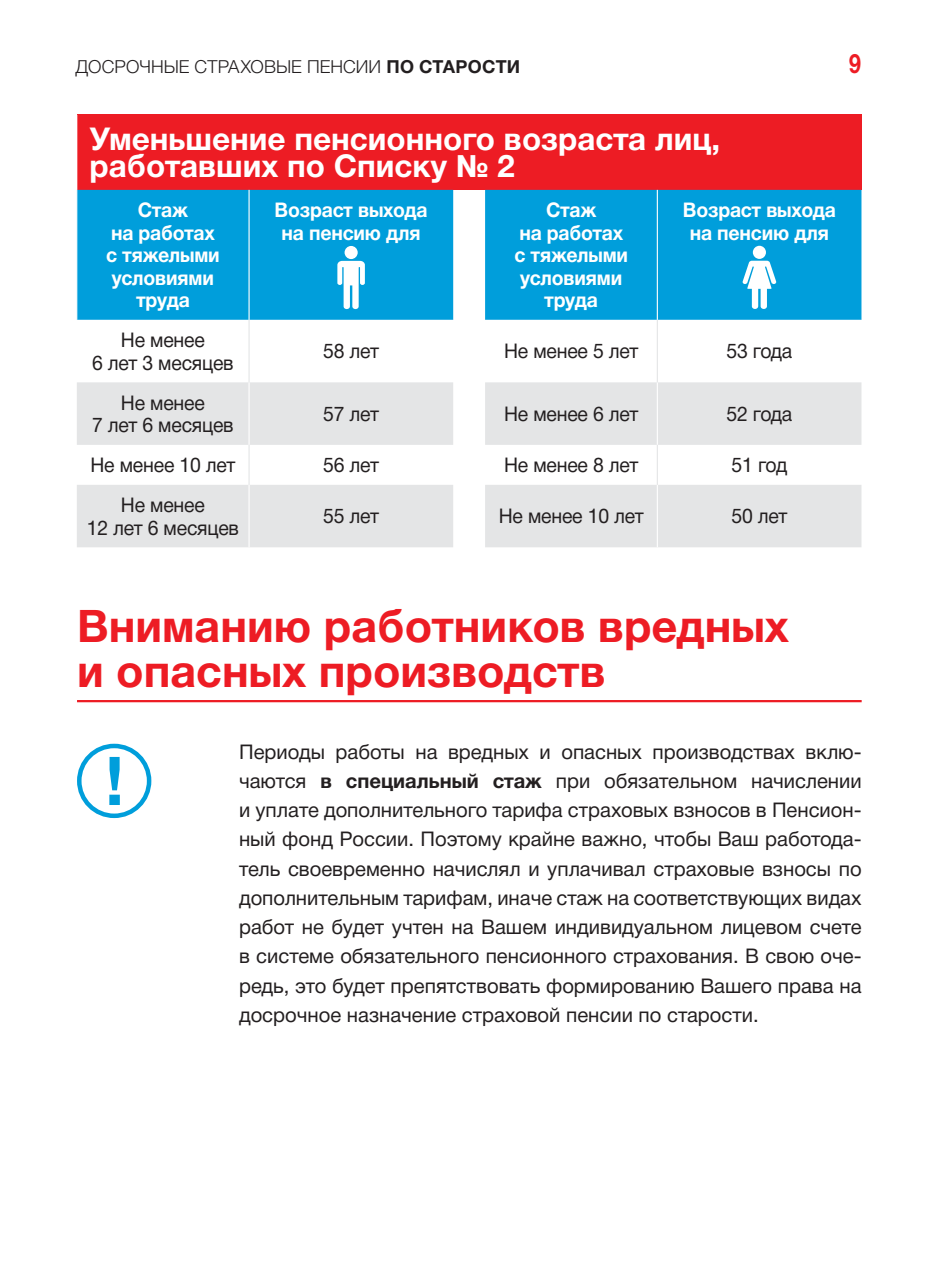
<style>
.page{position:relative;width:925px;height:1276px;background:#fff}
.page>*{position:absolute;margin:0;border:0;box-sizing:border-box;transform-origin:0 0}
.t1{font:700 67.5px "Helvetica Neue Cyr";color:#009edb}
.t2{font:700 45px/45px "Helvetica Neue Cyr";color:#ed1c24}
.t3{font:700 31.5px/27px "Helvetica Neue Cyr";color:#fff}
.t4{font:700 27px "Helvetica Neue Cyr";color:#ed1c24;scale:.8 1}
.t5{font:20.25px/29.2px "Helvetica Neue Cyr";letter-spacing:-.01em;color:#231f20;text-align:justify}
.t6{font:20.25px/22.5px "Helvetica Neue Cyr";letter-spacing:-.01em;color:#231f20;text-align:center;scale:.96 1}
.t7{font:700 20.25px/22.5px "Helvetica Neue Cyr";letter-spacing:-.01em;color:#fff;text-align:center;scale:.96 1}
.t8{font:300 18px "Helvetica Neue Cyr";letter-spacing:.005em;color:#231f20}
.s1{font-weight:700}
</style>
<div class="page">
<hr style="left:77px;top:700px;width:785px;height:2px;background:#ed1c24">
<div style="left:77px;top:115px;width:784px;height:75px;background:#ed1c24"></div>
<div style="left:77px;top:190px;width:784px;height:130px;background:#009edb"></div>
<svg style="left:77px;top:382px;width:784px;height:165px;fill:#e4e5e6"></svg>
<hr style="left:248px;top:190px;width:2px;height:130px;background:#fff">
<hr style="left:657px;top:190px;width:1px;height:130px;background:#fff">
<hr style="left:248px;top:382px;width:2px;height:63px;background:#fff">
<hr style="left:657px;top:382px;width:1px;height:63px;background:#fff">
<hr style="left:248px;top:485px;width:2px;height:62px;background:#fff">
<hr style="left:657px;top:485px;width:1px;height:62px;background:#fff">
<hr style="left:248px;top:320px;width:2px;height:62px;background:#e4e5e6">
<hr style="left:657px;top:320px;width:1px;height:62px;background:#e4e5e6">
<hr style="left:248px;top:445px;width:2px;height:40px;background:#e4e5e6">
<hr style="left:657px;top:445px;width:1px;height:40px;background:#e4e5e6">
<div style="left:345px;top:246px;width:13px;height:13px;background:#fff;border-radius:50%"></div>
<svg style="left:337px;top:261px;width:28px;height:48px"></svg>
<div style="left:753px;top:246px;width:13px;height:13px;background:#fff;border-radius:50%"></div>
<svg style="left:742px;top:261px;width:34px;height:48px"></svg>
<div style="left:77px;top:743px;width:74px;height:75px;border:4px solid #009edb;border-radius:50%"></div>
<p class="t8" style="left:75px;top:61px;width:446px">ДОСРОЧНЫЕ СТРАХОВЫЕ ПЕНСИИ <span class="s1">ПО СТАРОСТИ</span></p>
<h3 class="t4" style="left:849px;top:54px;width:17px">9</h3>
<h3 class="t3" style="left:90px;top:129px;width:632px">Уменьшение пенсионного возраста лиц, работавших по Списку № 2</h3>
<p class="t7" style="left:106px;top:201px;width:120px">Стаж<br>на работах с тяжелыми условиями труда</p>
<p class="t7" style="left:275px;top:201px;width:161px">Возраст выхода на пенсию для</p>
<p class="t7" style="left:514px;top:201px;width:120px">Стаж<br>на работах с тяжелыми условиями труда</p>
<p class="t7" style="left:683px;top:201px;width:161px">Возраст выхода на пенсию для</p>
<p class="t6" style="left:92px;top:331px;width:149px">Не менее<br>6 лет 3 месяцев</p>
<p class="t6" style="left:323px;top:342px;width:60px">58 лет</p>
<p class="t6" style="left:504px;top:342px;width:141px">Не менее 5 лет</p>
<p class="t6" style="left:726px;top:342px;width:70px">53 года</p>
<p class="t6" style="left:92px;top:394px;width:149px">Не менее<br>7 лет 6 месяцев</p>
<p class="t6" style="left:323px;top:405px;width:60px">57 лет</p>
<p class="t6" style="left:504px;top:405px;width:141px">Не менее 6 лет</p>
<p class="t6" style="left:726px;top:405px;width:70px">52 года</p>
<p class="t6" style="left:90px;top:456px;width:152px">Не менее 10 лет</p>
<p class="t6" style="left:323px;top:456px;width:60px">56 лет</p>
<p class="t6" style="left:504px;top:456px;width:141px">Не менее 8 лет</p>
<p class="t6" style="left:731px;top:456px;width:60px">51 год</p>
<p class="t6" style="left:87px;top:496px;width:160px">Не менее<br>12 лет 6 месяцев</p>
<p class="t6" style="left:323px;top:507px;width:60px">55 лет</p>
<p class="t6" style="left:499px;top:507px;width:152px">Не менее 10 лет</p>
<p class="t6" style="left:731px;top:507px;width:60px">50 лет</p>
<h2 class="t2" style="left:77px;top:608px;width:713px">Вниманию работников вредных и опасных производств</h2>
<h1 class="t1" style="left:105px;top:757px;width:20px">!</h1>
<p class="t5" style="left:239px;top:739px;width:624px">Периоды работы на вредных и опасных производствах вклю&shy;чаются <span class="s1">в специальный стаж</span> при обязательном начислении и уплате дополнительного тарифа страховых взносов в Пенсион&shy;ный фонд России. Поэтому крайне важно, чтобы Ваш работода&shy;тель своевременно начислял и уплачивал страховые взносы по дополнительным тарифам, иначе стаж на соответствующих видах работ не будет учтен на Вашем индивидуальном лицевом счете в системе обязательного пенсионного страхования. В свою оче&shy;редь, это будет препятствовать формированию Вашего права на досрочное назначение страховой пенсии по старости.</p>
</div>
